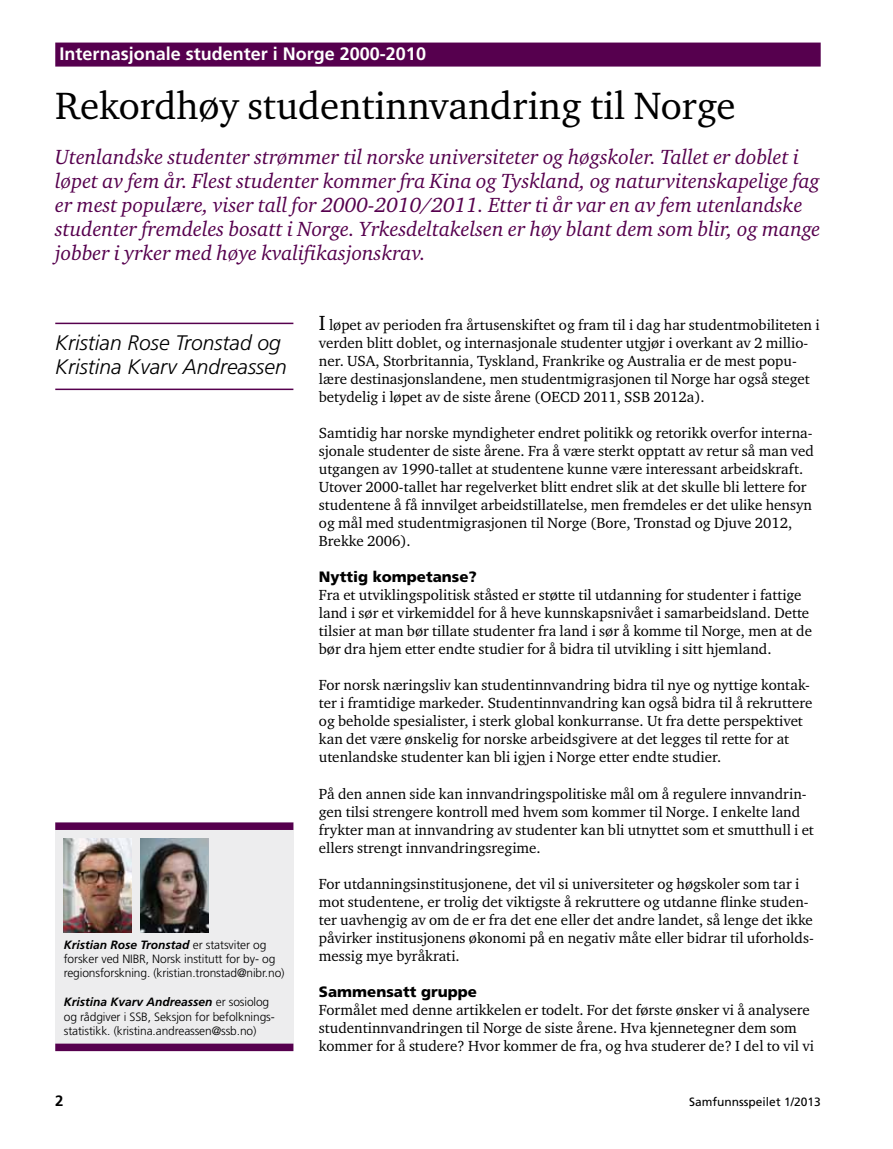
<style>
.page{position:relative;width:893px;height:1149px;background:#fff}
.page>*{position:absolute;margin:0;border:0;box-sizing:border-box;transform-origin:0 0}
.t1{font:39px "Charter ITC Std";color:#000}
.t2{font:italic 21px/24px "Charter ITC Std";color:#56004e}
.t3{font:italic 300 21px/24px "Frutiger";color:#000}
.t4{font:700 18px "Frutiger";color:#fff}
.t5{font:15px/18px "Charter ITC Std";color:#000}
.t6{font:900 15px "Frutiger";color:#000}
.t7{font:700 15px "Frutiger";color:#000}
.t8{font:300 12px/14.4px "Frutiger";letter-spacing:-.01em;color:#000}
.t9{font:12px "Frutiger";color:#000}
.s1{font-weight:700;font-style:italic}
.s2{font-size:21px}
</style>
<div class="page">
<hr style="left:55px;top:322px;width:238px;height:2px;background:#56004e">
<hr style="left:55px;top:388px;width:238px;height:2px;background:#56004e">
<div style="left:55px;top:43px;width:766px;height:24px;background:#56004e"></div>
<div style="left:55px;top:822px;width:238px;height:228px;background:#ededee"></div>
<div style="left:55px;top:822px;width:238px;height:7px;background:#56004e"></div>
<div style="left:55px;top:1043px;width:238px;height:7px;background:#56004e"></div>
<img style="left:64px;top:838px;width:68px;height:93px">
<img style="left:140px;top:838px;width:68px;height:93px">
<p class="t4" style="left:60px;top:43px;width:368px">Internasjonale studenter i Norge 2000-2010</p>
<h1 class="t1" style="left:55px;top:81px;width:682px">Rekordhøy studentinnvandring til Norge</h1>
<p class="t2" style="left:55px;top:145px;width:767px">Utenlandske studenter strømmer til norske universiteter og høgskoler. Tallet er doblet i løpet av fem år. Flest studenter kommer fra Kina og Tyskland, og naturvitenskapelige fag er mest populære, viser tall for 2000-2010/2011. Etter ti år var en av fem utenlandske studenter fremdeles bosatt i Norge. Yrkesdeltakelsen er høy blant dem som blir, og mange jobber i yrker med høye kvalifikasjonskrav.</p>
<h2 class="t3" style="left:55px;top:330px;width:233px">Kristian Rose Tronstad og<br>Kristina Kvarv Andreassen</h2>
<p class="t8" style="left:64px;top:937px;width:222px"><span class="s1">Kristian Rose Tronstad</span> er statsviter og forsker ved NIBR, Norsk institutt for by- og regionsforskning. (kristian.tronstad@nibr.no)</p>
<p class="t8" style="left:64px;top:994px;width:212px"><span class="s1">Kristina Kvarv Andreassen</span> er sosiolog og rådgiver i SSB, Seksjon for befolknings&shy;statistikk. (kristina.andreassen@ssb.no)</p>
<p class="t5" style="left:319px;top:315px;width:502px"><span class="s2">I</span> løpet av perioden fra årtusenskiftet og fram til i dag har studentmobiliteten i verden blitt doblet, og internasjonale studenter utgjør i overkant av 2 millio&shy;ner. USA, Storbritannia, Tyskland, Frankrike og Australia er de mest popu&shy;lære destinasjonslandene, men studentmigrasjonen til Norge har også steget betydelig i løpet av de siste årene (OECD 2011, SSB 2012a).</p>
<p class="t5" style="left:319px;top:423px;width:497px">Samtidig har norske myndigheter endret politikk og retorikk overfor interna&shy;sjonale studenter de siste årene. Fra å være sterkt opptatt av retur så man ved utgangen av 1990-tallet at studentene kunne være interessant arbeidskraft.<br>Utover 2000-tallet har regelverket blitt endret slik at det skulle bli lettere for studentene å få innvilget arbeidstillatelse, men fremdeles er det ulike hensyn og mål med studentmigrasjonen til Norge (Bore, Tronstad og Djuve 2012, Brekke 2006).</p>
<p class="t6" style="left:319px;top:568px;width:159px">Nyttig kompetanse?</p>
<p class="t5" style="left:319px;top:585px;width:495px">Fra et utviklingspolitisk ståsted er støtte til utdanning for studenter i fattige land i sør et virkemiddel for å heve kunnskapsnivået i samarbeidsland. Dette tilsier at man bør tillate studenter fra land i sør å komme til Norge, men at de bør dra hjem etter endte studier for å bidra til utvikling i sitt hjemland.</p>
<p class="t5" style="left:319px;top:675px;width:495px">For norsk næringsliv kan studentinnvandring bidra til nye og nyttige kontak&shy;ter i framtidige markeder. Studentinnvandring kan også bidra til å rekruttere og beholde spesialister, i sterk global konkurranse. Ut fra dette perspektivet kan det være ønskelig for norske arbeidsgivere at det legges til rette for at utenlandske studenter kan bli igjen i Norge etter endte studier.</p>
<p class="t5" style="left:319px;top:783px;width:496px">På den annen side kan innvandringspolitiske mål om å regulere innvandrin&shy;gen tilsi strengere kontroll med hvem som kommer til Norge. I enkelte land frykter man at innvandring av studenter kan bli utnyttet som et smutthull i et ellers strengt innvandringsregime.</p>
<p class="t5" style="left:319px;top:873px;width:496px">For utdanningsinstitusjonene, det vil si universiteter og høgskoler som tar i mot studentene, er trolig det viktigste å rekruttere og utdanne flinke studen&shy;ter uavhengig av om de er fra det ene eller det andre landet, så lenge det ikke påvirker institusjonens økonomi på en negativ måte eller bidrar til uforholds&shy;messig mye byråkrati.</p>
<p class="t6" style="left:319px;top:982px;width:159px">Sammensatt gruppe</p>
<p class="t5" style="left:319px;top:999px;width:496px">Formålet med denne artikkelen er todelt. For det første ønsker vi å analysere studentinnvandringen til Norge de siste årene. Hva kjennetegner dem som kommer for å studere? Hvor kommer de fra, og hva studerer de? I del to vil vi</p>
<p class="t7" style="left:55px;top:1091px;width:10px">2</p>
<p class="t9" style="left:689px;top:1094px;width:133px">Samfunnsspeilet 1/2013</p>
</div>
